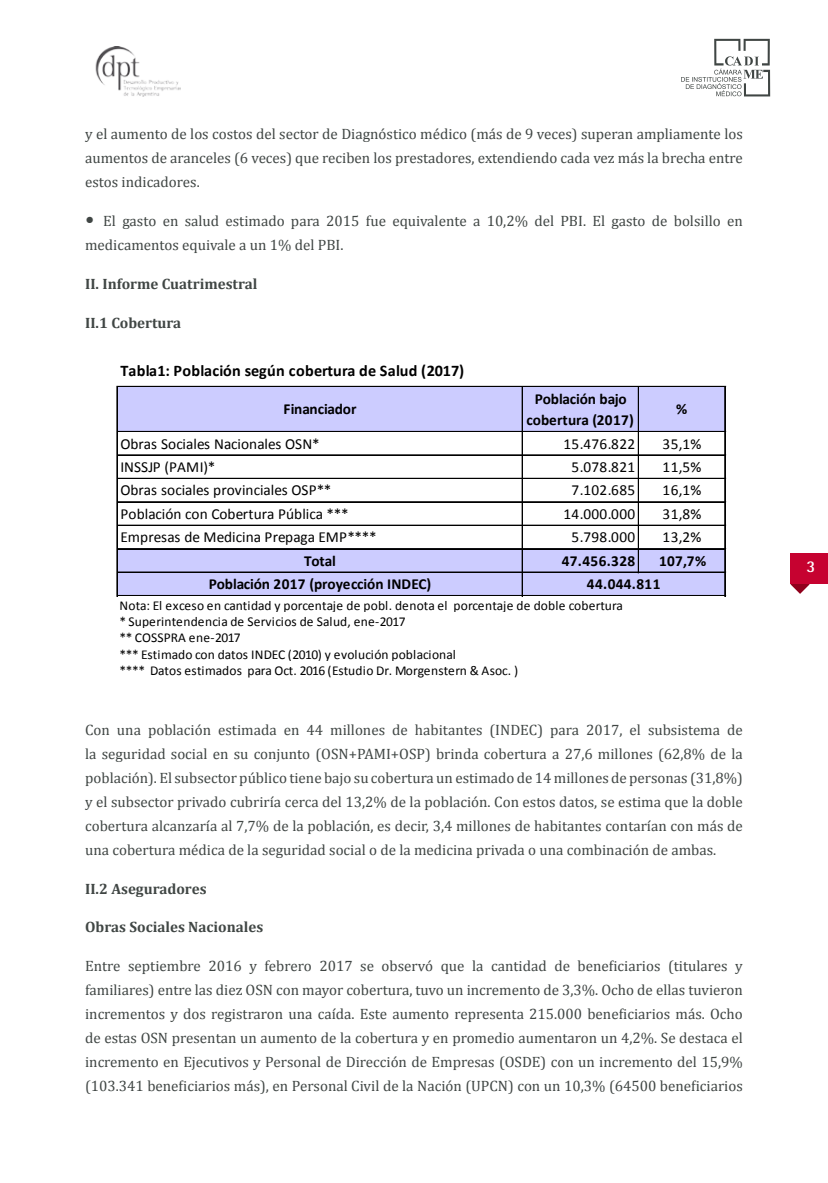
<style>
.page{position:relative;width:828px;height:1183px;background:#fff}
.page>*{position:absolute;margin:0;border:0;box-sizing:border-box;transform-origin:0 0}
.t1{font:700 16.5px "Rotis Semi Sans Std";color:#fff}
.t2{font:700 16.2px "Calibri";letter-spacing:.005em;color:#000}
.t3{font:15.3px "Calibri";letter-spacing:.005em;color:#000}
.t4{font:700 15.3px/20.7px "Calibri";letter-spacing:-.005em;color:#000;text-align:center}
.t5{font:15px/24px "Cambria";color:#404644;text-align:justify}
.t6{font:700 15px "Cambria";color:#404644}
.t7{font:13.5px/16.2px "Calibri";letter-spacing:.01em;color:#000}
.s1{font-size:21px}
</style>
<div class="page">
<svg style="left:681px;top:39px;width:88px;height:57px"></svg>
<svg style="left:790px;top:584px;width:19px;height:9px"></svg>
<img style="left:95px;top:46px;width:86px;height:51px">
<div style="left:118px;top:386px;width:607px;height:46px;background:#ccf"></div>
<div style="left:118px;top:548px;width:607px;height:48px;background:#ccf"></div>
<hr style="left:117px;top:386px;width:1px;height:210px;background:#000">
<hr style="left:521px;top:387px;width:1px;height:209px;background:#000">
<hr style="left:522px;top:387px;width:1px;height:209px;background:#000">
<hr style="left:637px;top:387px;width:1px;height:185px;background:#000">
<hr style="left:638px;top:387px;width:1px;height:185px;background:#000">
<hr style="left:724px;top:387px;width:1px;height:209px;background:#000">
<hr style="left:118px;top:386px;width:607px;height:1px;background:#000">
<hr style="left:118px;top:431px;width:607px;height:1px;background:#000">
<hr style="left:118px;top:454px;width:607px;height:1px;background:#000">
<hr style="left:118px;top:478px;width:607px;height:1px;background:#000">
<hr style="left:118px;top:501px;width:607px;height:1px;background:#000">
<hr style="left:118px;top:524px;width:607px;height:1px;background:#000">
<hr style="left:118px;top:525px;width:607px;height:1px;background:#000">
<hr style="left:118px;top:548px;width:607px;height:1px;background:#000">
<hr style="left:118px;top:571px;width:607px;height:1px;background:#000">
<hr style="left:118px;top:572px;width:607px;height:1px;background:#000">
<hr style="left:118px;top:595px;width:607px;height:1px;background:#000">
<div style="left:790px;top:553px;width:37px;height:31px;background:#c60230"></div>
<p class="t5" style="left:85px;top:122px;width:658px">y el aumento de los costos del sector de Diagnóstico médico (más de 9 veces) superan ampliamente los aumentos de aranceles (6 veces) que reciben los prestadores, extendiendo cada vez más la brecha entre estos indicadores.</p>
<p class="t5" style="left:85px;top:209px;width:658px"><span class="s1">•</span> El gasto en salud estimado para 2015 fue equivalente a 10,2% del PBI. El gasto de bolsillo en medicamentos equivale a un 1% del PBI.</p>
<p class="t6" style="left:85px;top:275px;width:174px">II. Informe Cuatrimestral</p>
<p class="t6" style="left:85px;top:314px;width:98px">II.1 Cobertura</p>
<p class="t2" style="left:120px;top:361px;width:345px">Tabla1: Población según cobertura de Salud (2017)</p>
<p class="t4" style="left:283px;top:398px;width:74px">Financiador</p>
<p class="t4" style="left:526px;top:388px;width:109px">Población bajo cobertura (2017)</p>
<p class="t4" style="left:675px;top:398px;width:13px">%</p>
<p class="t3" style="left:120px;top:434px;width:201px">Obras Sociales Nacionales OSN*</p>
<p class="t3" style="left:563px;top:434px;width:73px">15.476.822</p>
<p class="t3" style="left:662px;top:434px;width:40px">35,1%</p>
<p class="t3" style="left:120px;top:457px;width:96px">INSSJP (PAMI)*</p>
<p class="t3" style="left:571px;top:457px;width:65px">5.078.821</p>
<p class="t3" style="left:662px;top:457px;width:40px">11,5%</p>
<p class="t3" style="left:120px;top:480px;width:212px">Obras sociales provinciales OSP**</p>
<p class="t3" style="left:571px;top:480px;width:65px">7.102.685</p>
<p class="t3" style="left:662px;top:480px;width:40px">16,1%</p>
<p class="t3" style="left:120px;top:504px;width:229px">Población con Cobertura Pública ***</p>
<p class="t3" style="left:563px;top:504px;width:73px">14.000.000</p>
<p class="t3" style="left:662px;top:504px;width:40px">31,8%</p>
<p class="t3" style="left:120px;top:527px;width:257px">Empresas de Medicina Prepaga EMP****</p>
<p class="t3" style="left:571px;top:527px;width:65px">5.798.000</p>
<p class="t3" style="left:662px;top:527px;width:40px">13,2%</p>
<p class="t4" style="left:304px;top:549px;width:33px">Total</p>
<p class="t4" style="left:561px;top:549px;width:75px">47.456.328</p>
<p class="t4" style="left:658px;top:549px;width:49px">107,7%</p>
<p class="t4" style="left:209px;top:573px;width:224px">Población 2017 (proyección INDEC)</p>
<p class="t7" style="left:119px;top:596px;width:504px">Nota: El exceso en cantidad y porcentaje de pobl. denota el porcentaje de doble cobertura * Superintendencia de Servicios de Salud, ene-2017<br>** COSSPRA ene-2017<br>*** Estimado con datos INDEC (2010) y evolución poblacional<br>**** Datos estimados para Oct. 2016 (Estudio Dr. Morgenstern &amp; Asoc. )</p>
<p class="t4" style="left:586px;top:573px;width:75px">44.044.811</p>
<p class="t5" style="left:85px;top:717px;width:658px">Con una población estimada en 44 millones de habitantes (INDEC) para 2017, el subsistema de la seguridad social en su conjunto (OSN+PAMI+OSP) brinda cobertura a 27,6 millones (62,8% de la población). El subsector público tiene bajo su cobertura un estimado de 14 millones de personas (31,8%) y el subsector privado cubriría cerca del 13,2% de la población. Con estos datos, se estima que la doble cobertura alcanzaría al 7,7% de la población, es decir, 3,4 millones de habitantes contarían con más de una cobertura médica de la seguridad social o de la medicina privada o una combinación de ambas.</p>
<p class="t6" style="left:85px;top:879px;width:123px">II.2 Aseguradores</p>
<p class="t6" style="left:85px;top:917px;width:180px">Obras Sociales Nacionales</p>
<p class="t5" style="left:85px;top:953px;width:658px">Entre septiembre 2016 y febrero 2017 se observó que la cantidad de beneficiarios (titulares y familiares) entre las diez OSN con mayor cobertura, tuvo un incremento de 3,3%. Ocho de ellas tuvieron incrementos y dos registraron una caída. Este aumento representa 215.000 beneficiarios más. Ocho de estas OSN presentan un aumento de la cobertura y en promedio aumentaron un 4,2%. Se destaca el incremento en Ejecutivos y Personal de Dirección de Empresas (OSDE) con un incremento del 15,9% (103.341 beneficiarios más), en Personal Civil de la Nación (UPCN) con un 10,3% (64500 beneficiarios</p>
<p class="t1" style="left:805px;top:556px;width:10px">3</p>
</div>
